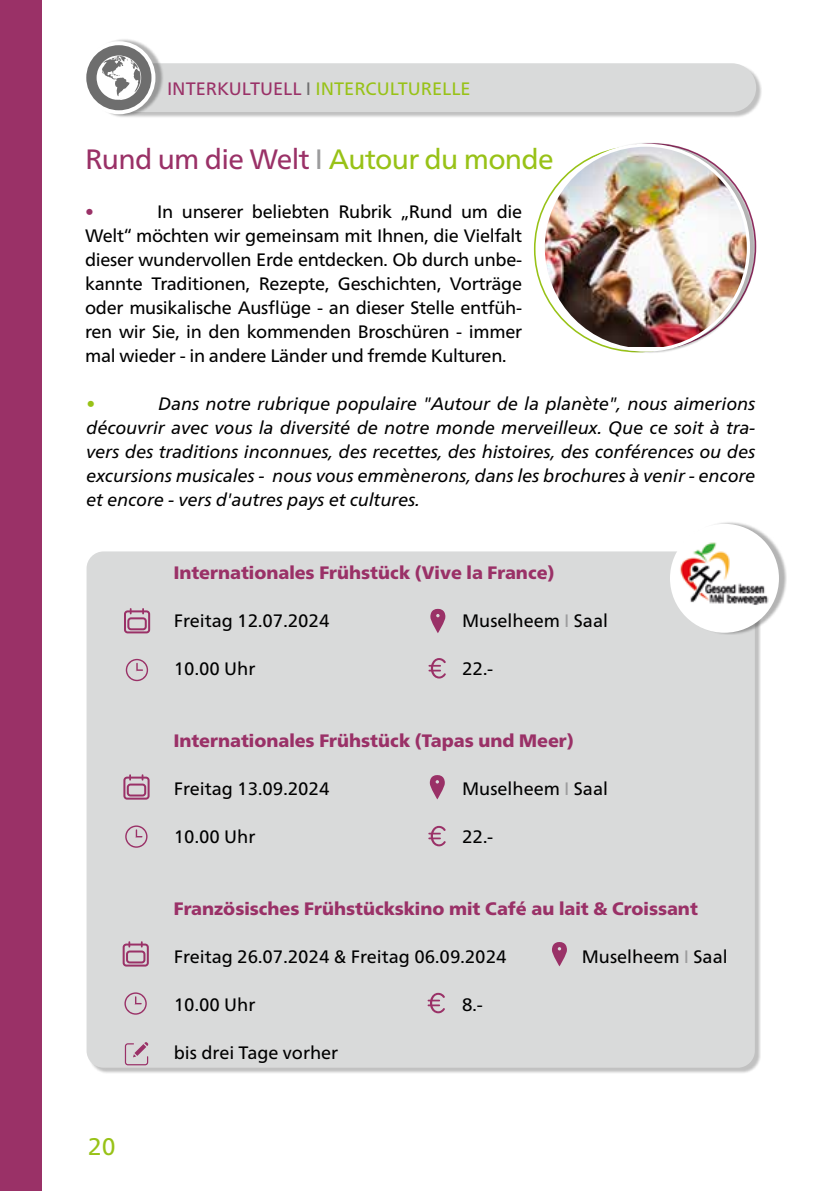
<style>
.page{position:relative;width:840px;height:1191px;background:#fff}
.page>*{position:absolute;margin:0;border:0;box-sizing:border-box;transform-origin:0 0}
.t1{font:28px "Frutiger Neue LT Pro";letter-spacing:-.025em;color:#9a3167}
.t2{font:24px "Frutiger Neue LT Pro";color:#98c217}
.t3{font:18px/24px "Frutiger Neue LT Pro";color:#000;text-align:justify}
.t4{font:italic 18px/24px "Frutiger Neue LT Pro";color:#000;text-align:justify}
.t5{font:900 18px "Frutiger Neue LT Pro";color:#9a3167}
.t6{font:18px "Frutiger Neue LT Pro";color:#98c217}
.t7{font:18px "Frutiger Neue LT Pro";color:#9a3167}
.s1{color:#9a3167}
.s2{color:#6e6e6e}
.s3{color:#9c9c9d}
.s4{color:#98c217}
</style>
<div class="page">
<div style="left:544px;top:142px;width:211px;height:211px;background:#000;opacity:.3"></div>
<img style="left:543px;top:145px;width:205px;height:202px">
<div style="left:88px;top:553px;width:672px;height:521px;background:#000;opacity:.25"></div>
<div style="left:86px;top:551px;width:668px;height:516px;background:#d9dada;border-radius:17px"></div>
<div style="left:96px;top:65px;width:666px;height:54px;background:#000;opacity:.25"></div>
<div style="left:95px;top:63px;width:660px;height:49px;background:#d9dada;border-radius:24px"></div>
<div style="left:85px;top:38px;width:79px;height:79px;background:#000;opacity:.3"></div>
<svg style="left:84px;top:43px;width:69px;height:69px"></svg>
<div style="left:82px;top:41px;width:73px;height:73px;border:4px solid #fff;border-radius:50%"></div>
<svg style="left:96px;top:55px;width:45px;height:45px;background:#bababa"></svg>
<div style="left:672px;top:521px;width:114px;height:114px;background:#000;opacity:.3"></div>
<div style="left:671px;top:526px;width:105px;height:105px;background:#fff;border-radius:50%"></div>
<img style="left:671px;top:538px;width:102px;height:73px">
<div style="left:669px;top:524px;width:109px;height:109px;border:4px solid #fff;border-radius:50%"></div>
<svg style="left:125px;top:825px;width:22px;height:22px"></svg>
<svg style="left:429px;top:775px;width:15px;height:24px"></svg>
<div style="left:123px;top:776px;width:26px;height:23px;border:2px solid #9a3167;border-radius:3px"></div>
<div style="left:127px;top:783px;width:19px;height:13px;border:2px solid #9a3167;border-radius:3px"></div>
<svg style="left:129px;top:774px;width:2px;height:6px"></svg>
<svg style="left:126px;top:659px;width:22px;height:22px"></svg>
<svg style="left:428px;top:658px;width:17px;height:20px"></svg>
<svg style="left:430px;top:608px;width:15px;height:25px"></svg>
<div style="left:124px;top:610px;width:26px;height:23px;border:2px solid #9a3167;border-radius:3px"></div>
<div style="left:127px;top:617px;width:20px;height:13px;border:2px solid #9a3167;border-radius:3px"></div>
<svg style="left:142px;top:608px;width:2px;height:6px"></svg>
<svg style="left:125px;top:1042px;width:23px;height:23px"></svg>
<svg style="left:428px;top:826px;width:17px;height:20px"></svg>
<div style="left:0;top:0;width:42px;height:1191px;background:#9a3167"></div>
<svg style="left:124px;top:992px;width:23px;height:22px"></svg>
<svg style="left:552px;top:942px;width:14px;height:24px"></svg>
<div style="left:123px;top:943px;width:26px;height:23px;border:2px solid #9a3167;border-radius:3px"></div>
<div style="left:126px;top:950px;width:19px;height:13px;border:2px solid #9a3167;border-radius:3px"></div>
<svg style="left:128px;top:941px;width:2px;height:6px"></svg>
<svg style="left:427px;top:992px;width:17px;height:21px"></svg>
<p class="t6" style="left:167px;top:78px;width:305px"><span class="s1">INTERKULTUELL</span> <span class="s2">I</span> INTERCULTURELLE</p>
<h1 class="t1" style="left:85px;top:142px;width:470px">Rund um die Welt <span class="s3">I</span> <span class="s4">Autour du monde</span></h1>
<p class="t3" style="left:85px;top:199px;width:438px;text-indent:72px">In unserer beliebten Rubrik „Rund um die Welt“ möchten wir gemeinsam mit Ihnen, die Vielfalt dieser wundervollen Erde entdecken. Ob durch unbe&shy;kannte Traditionen, Rezepte, Geschichten, Vorträge oder musikalische Ausflüge - an dieser Stelle entfüh&shy;ren wir Sie, in den kommenden Broschüren - immer mal wieder - in andere Länder und fremde Kulturen.</p>
<p class="t7" style="left:85px;top:200px;width:10px">•</p>
<p class="t4" style="left:86px;top:391px;width:670px;text-indent:72px">Dans notre rubrique populaire "Autour de la planète", nous aimerions découvrir avec vous la diversité de notre monde merveilleux. Que ce soit à tra&shy;vers des traditions inconnues, des recettes, des histoires, des conférences ou des excursions musicales - nous vous emmènerons, dans les brochures à venir - encore et encore - vers d'autres pays et cultures.</p>
<p class="t6" style="left:86px;top:393px;width:10px">•</p>
<p class="t5" style="left:174px;top:561px;width:382px">Internationales Frühstück (Vive la France)</p>
<p class="t3" style="left:174px;top:608px;width:157px">Freitag 12.07.2024</p>
<p class="t3" style="left:462px;top:608px;width:147px">Muselheem <span class="s3">I</span> Saal</p>
<p class="t3" style="left:174px;top:656px;width:83px">10.00 Uhr</p>
<p class="t3" style="left:462px;top:656px;width:33px">22.-</p>
<p class="t5" style="left:174px;top:729px;width:401px">Internationales Frühstück (Tapas und Meer)</p>
<p class="t3" style="left:174px;top:776px;width:157px">Freitag 13.09.2024</p>
<p class="t3" style="left:462px;top:776px;width:147px">Muselheem <span class="s3">I</span> Saal</p>
<p class="t3" style="left:174px;top:824px;width:83px">10.00 Uhr</p>
<p class="t3" style="left:462px;top:824px;width:33px">22.-</p>
<h2 class="t2" style="left:88px;top:1131px;width:29px">20</h2>
<p class="t5" style="left:174px;top:897px;width:525px">Französisches Frühstückskino mit Café au lait &amp; Croissant</p>
<p class="t3" style="left:174px;top:944px;width:334px">Freitag 26.07.2024 &amp; Freitag 06.09.2024</p>
<p class="t3" style="left:581px;top:944px;width:147px">Muselheem <span class="s3">I</span> Saal</p>
<p class="t3" style="left:174px;top:992px;width:83px">10.00 Uhr</p>
<p class="t3" style="left:462px;top:992px;width:22px">8.-</p>
<p class="t3" style="left:174px;top:1040px;width:166px">bis drei Tage vorher</p>
</div>
